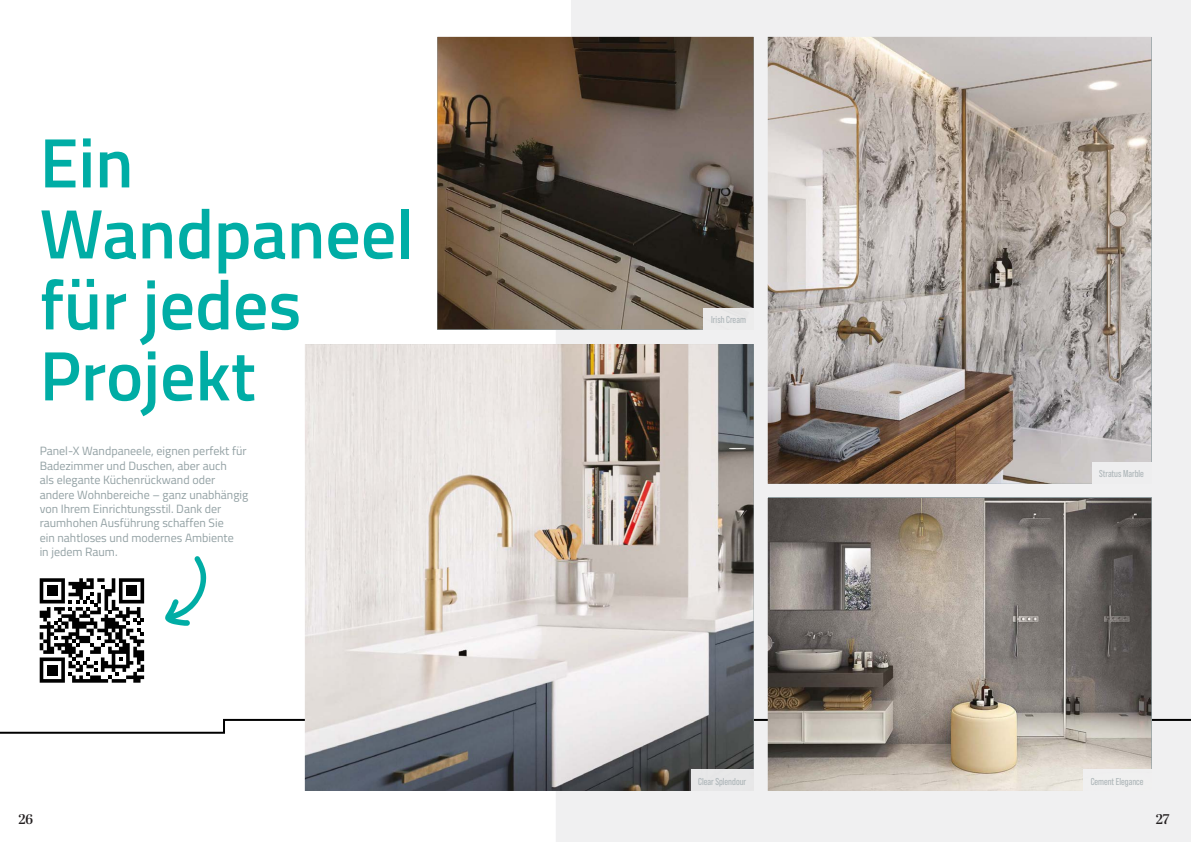
<style>
.page{position:relative;width:1191px;height:842px;background:#fff}
.page>*{position:absolute;margin:0;border:0;box-sizing:border-box;transform-origin:0 0}
.t1{font:600 70px/71px "Titillium Web";color:#00ada5}
.t2{font:600 14px "Abril Display";color:#231f20}
.t3{font:12px/14.4px "Titillium Web";color:#93a1a4}
.t4{font:10px "Bebas Neue Pro";color:#aab3b6}
</style>
<div class="page">
<div style="left:556px;top:0;width:635px;height:842px;background:#f0f0f1"></div>
<svg style="left:165px;top:556px;width:41px;height:70px"></svg>
<img style="left:767px;top:37px;width:384px;height:447px">
<img style="left:437px;top:37px;width:316px;height:292px">
<svg style="left:0;top:718px;width:1191px;height:17px"></svg>
<img style="left:767px;top:498px;width:384px;height:293px">
<img style="left:305px;top:344px;width:448px;height:447px">
<svg style="left:691px;top:770px;width:66px;height:23px"></svg>
<img style="left:691px;top:770px;width:62px;height:21px">
<svg style="left:1083px;top:770px;width:71px;height:23px"></svg>
<img style="left:1083px;top:770px;width:68px;height:21px">
<svg style="left:1092px;top:463px;width:62px;height:23px"></svg>
<img style="left:1092px;top:463px;width:59px;height:21px">
<svg style="left:703px;top:308px;width:54px;height:24px"></svg>
<img style="left:703px;top:308px;width:50px;height:21px">
<svg style="left:40px;top:578px;width:104px;height:105px"></svg>
<h1 class="t1" style="left:40px;top:124px;width:376px">Ein<br>Wandpaneel für jedes<br>Projekt</h1>
<p class="t3" style="left:40px;top:443px;width:210px">Panel-X Wandpaneele, eignen perfekt für Badezimmer und Duschen, aber auch<br>als elegante Küchenrückwand oder andere Wohnbereiche – ganz unabhängig von Ihrem Einrichtungsstil. Dank der raumhohen Ausführung schaffen Sie<br>ein nahtloses und modernes Ambiente<br>in jedem Raum.</p>
<p class="t4" style="left:711px;top:314px;width:36px">Irish Cream</p>
<p class="t4" style="left:1099px;top:468px;width:46px">Stratus Marble</p>
<p class="t4" style="left:698px;top:775px;width:49px">Clear Splendour</p>
<p class="t4" style="left:1090px;top:775px;width:54px">Cement Elegance</p>
<p class="t2" style="left:18px;top:809px;width:16px">26</p>
<p class="t2" style="left:1155px;top:809px;width:15px">27</p>
</div>
